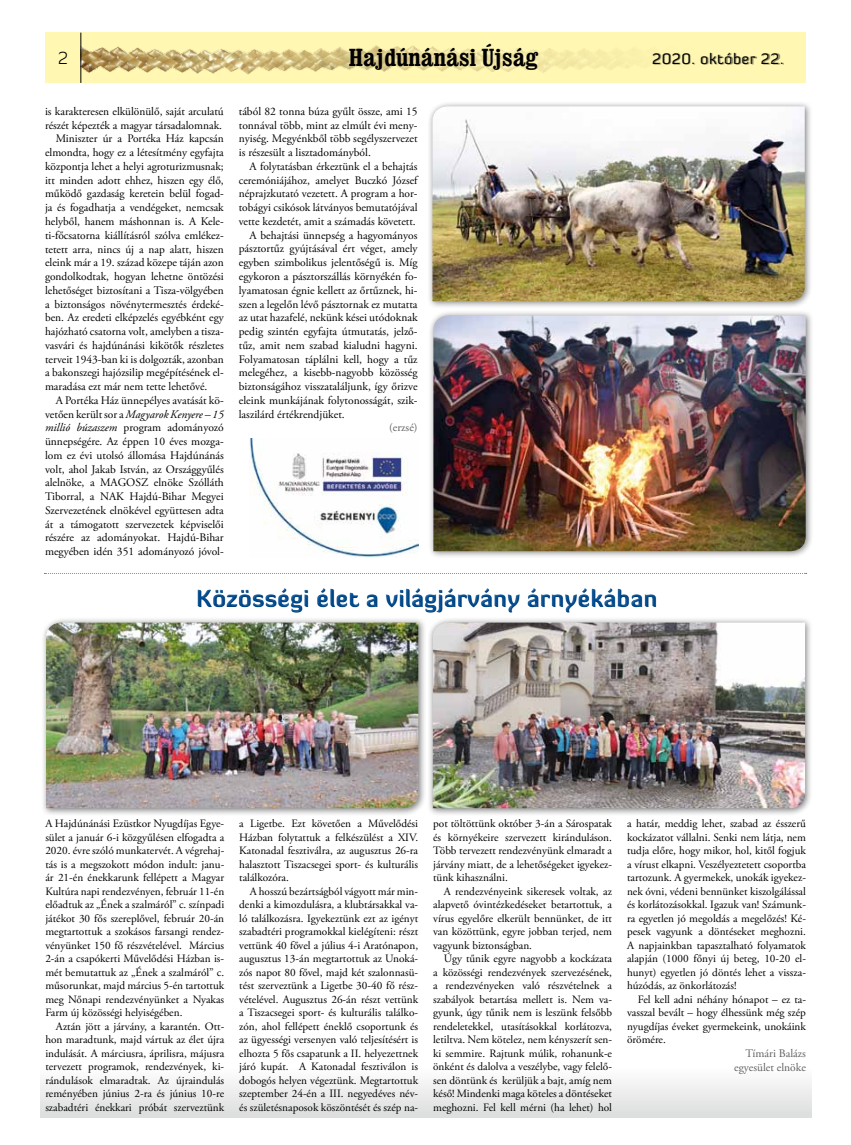
<style>
.page{position:relative;width:851px;height:1145px;background:#fff}
.page>*{position:absolute;margin:0;border:0;box-sizing:border-box;transform-origin:0 0}
.t1{font:700 condensed 25px "Clarendon";color:#000}
.t2{font:900 23.75px "Diavlo";color:#004a8d}
.t3{font:300 17.5px "Diavlo";color:#000}
.t4{font:15px "Diavlo";letter-spacing:.045em;color:#000}
.t5{font:11.5px/13.8px "Adobe Garamond Pro";color:#000;text-align:justify}
.t6{font:11.5px/13.8px "Adobe Garamond Pro";color:#5f6062;text-align:right}
.t7{font:italic 11.5px "Adobe Garamond Pro";color:#000}
.t8{font:11.25px/13.5px "Adobe Garamond Pro";color:#000;text-align:justify}
.s1{font-style:normal}
.s2{font-style:italic}
</style>
<div class="page">
<div style="left:45px;top:33px;width:760px;height:50px;background:#fff7b2"></div>
<img style="left:81px;top:38px;width:548px;height:44px">
<hr style="left:80px;top:33px;width:1px;height:50px;background:#000">
<div style="left:653px;top:53px;width:131px;height:12px;background:#000;opacity:.5"></div>
<div style="left:40px;top:1063px;width:771px;height:54px;background:linear-gradient(to bottom,#fff,#dddede)"></div>
<svg style="left:44px;top:573px;width:762px;height:1px"></svg>
<div style="left:195px;top:588px;width:463px;height:27px;background:#000;opacity:.4"></div>
<div style="left:427px;top:617px;width:386px;height:199px;background:#000;opacity:.5"></div>
<img style="left:433px;top:622px;width:372px;height:186px">
<div style="left:428px;top:310px;width:385px;height:249px;background:#000;opacity:.5"></div>
<img style="left:433px;top:315px;width:372px;height:236px">
<div style="left:427px;top:101px;width:385px;height:208px;background:#000;opacity:.5"></div>
<img style="left:432px;top:106px;width:372px;height:195px">
<div style="left:40px;top:617px;width:386px;height:199px;background:#000;opacity:.5"></div>
<img style="left:46px;top:622px;width:372px;height:186px">
<img style="left:250px;top:438px;width:168px;height:119px">
<h3 class="t3" style="left:58px;top:47px;width:11px">2</h3>
<h1 class="t1" style="left:349px;top:42px;width:191px">Hajdúnánási Újság</h1>
<h3 class="t4" style="left:652px;top:49px;width:133px">2020. október 22.</h3>
<p class="t5" style="left:45px;top:105px;width:180px">is karakteresen elkülönülő, saját arculatú</p>
<p class="t5" style="left:45px;top:118px;width:178px">részét képezték a magyar társadalomnak.</p>
<p class="t5" style="left:56px;top:132px;width:170px">Miniszter úr a Portéka Ház kapcsán</p>
<p class="t5" style="left:45px;top:146px;width:180px">elmondta, hogy ez a létesítmény egyfajta</p>
<p class="t5" style="left:45px;top:160px;width:180px">központja lehet a helyi agroturizmusnak;</p>
<p class="t5" style="left:45px;top:174px;width:180px">itt minden adott ehhez, hiszen egy élő,</p>
<p class="t5" style="left:45px;top:187px;width:180px">működő gazdaság keretein belül fogad-</p>
<p class="t5" style="left:45px;top:201px;width:180px">ja és fogadhatja a vendégeket, nemcsak</p>
<p class="t5" style="left:45px;top:215px;width:180px">helyből, hanem máshonnan is. A Kele-</p>
<p class="t5" style="left:45px;top:229px;width:180px">ti-főcsatorna kiállításról szólva emlékez-</p>
<p class="t5" style="left:45px;top:242px;width:180px">tetett arra, nincs új a nap alatt, hiszen</p>
<p class="t5" style="left:45px;top:256px;width:180px">eleink már a 19. század közepe táján azon</p>
<p class="t5" style="left:45px;top:270px;width:180px">gondolkodtak, hogyan lehetne öntözési</p>
<p class="t5" style="left:45px;top:284px;width:180px">lehetőséget biztosítani a Tisza-völgyében</p>
<p class="t5" style="left:45px;top:297px;width:180px">a biztonságos növénytermesztés érdeké-</p>
<p class="t5" style="left:45px;top:311px;width:180px">ben. Az eredeti elképzelés egyébként egy</p>
<p class="t5" style="left:45px;top:325px;width:180px">hajózható csatorna volt, amelyben a tisza-</p>
<p class="t5" style="left:45px;top:339px;width:180px">vasvári és hajdúnánási kikötők részletes</p>
<p class="t5" style="left:45px;top:352px;width:180px">terveit 1943-ban ki is dolgozták, azonban</p>
<p class="t5" style="left:45px;top:366px;width:180px">a bakonszegi hajózsilip megépítésének el-</p>
<p class="t5" style="left:45px;top:380px;width:164px">maradása ezt már nem tette lehetővé.</p>
<p class="t5" style="left:56px;top:393px;width:170px">A Portéka Ház ünnepélyes avatását kö-</p>
<p class="t7" style="left:45px;top:407px;width:180px"><span class="s1">vetően került sor a</span> Magyarok Kenyere – 15</p>
<p class="t5" style="left:45px;top:421px;width:180px"><span class="s2">millió búzaszem</span> program adományozó</p>
<p class="t5" style="left:45px;top:435px;width:180px">ünnepségére. Az éppen 10 éves mozga-</p>
<p class="t5" style="left:45px;top:449px;width:180px">lom ez évi utolsó állomása Hajdúnánás</p>
<p class="t5" style="left:45px;top:462px;width:180px">volt, ahol Jakab István, az Országgyűlés</p>
<p class="t5" style="left:45px;top:476px;width:180px">alelnöke, a MAGOSZ elnöke Szólláth</p>
<p class="t5" style="left:45px;top:490px;width:180px">Tiborral, a NAK Hajdú-Bihar Megyei</p>
<p class="t5" style="left:45px;top:504px;width:180px">Szervezetének elnökével együttesen adta</p>
<p class="t5" style="left:45px;top:517px;width:180px">át a támogatott szervezetek képviselői</p>
<p class="t5" style="left:45px;top:531px;width:180px">részére az adományokat. Hajdú-Bihar</p>
<p class="t5" style="left:45px;top:545px;width:180px">megyében idén 351 adományozó jóvol-</p>
<p class="t5" style="left:239px;top:105px;width:180px">tából 82 tonna búza gyűlt össze, ami 15 tonnával több, mint az elmúlt évi men - nyiség. Megyénkből több segélyszervezet is részesült a lisztadományból.</p>
<p class="t5" style="left:249px;top:160px;width:170px">A folytatásban érkeztünk el a behajtás</p>
<p class="t5" style="left:239px;top:173px;width:180px">ceremóniájához, amelyet Buczkó József</p>
<p class="t5" style="left:239px;top:187px;width:180px">néprajzkutató vezetett. A program a hor-</p>
<p class="t5" style="left:239px;top:201px;width:180px">tobágyi csikósok látványos bemutatójával</p>
<p class="t5" style="left:239px;top:215px;width:178px">vette kezdetét, amit a számadás követett.</p>
<p class="t5" style="left:249px;top:228px;width:169px">A behajtási ünnepség a hagyományos</p>
<p class="t5" style="left:239px;top:242px;width:180px">pásztortűz gyújtásával ért véget, amely</p>
<p class="t5" style="left:239px;top:256px;width:180px">egyben szimbolikus jelentőségű is. Míg</p>
<p class="t5" style="left:239px;top:270px;width:180px">egykoron a pásztorszállás környékén fo-</p>
<p class="t5" style="left:239px;top:284px;width:180px">lyamatosan égnie kellett az őrtűznek, hi-</p>
<p class="t5" style="left:239px;top:297px;width:180px">szen a legelőn lévő pásztornak ez mutatta</p>
<p class="t5" style="left:239px;top:311px;width:180px">az utat hazafelé, nekünk kései utódoknak</p>
<p class="t5" style="left:239px;top:325px;width:180px">pedig szintén egyfajta útmutatás, jelző-</p>
<p class="t5" style="left:239px;top:339px;width:180px">tűz, amit nem szabad kialudni hagyni.</p>
<p class="t5" style="left:239px;top:352px;width:180px">Folyamatosan táplálni kell, hogy a tűz</p>
<p class="t5" style="left:239px;top:366px;width:180px">melegéhez, a kisebb-nagyobb közösség</p>
<p class="t5" style="left:239px;top:380px;width:180px">biztonságához visszataláljunk, így őrizve</p>
<p class="t5" style="left:239px;top:394px;width:180px">eleink munkájának folytonosságát, szik-</p>
<p class="t5" style="left:239px;top:407px;width:107px">laszilárd értékrendjüket.</p>
<p class="t6" style="left:389px;top:421px;width:30px">(erzsé)</p>
<h2 class="t2" style="left:196px;top:583px;width:462px">Közösségi élet a világjárvány árnyékában</h2>
<p class="t8" style="left:45px;top:817px;width:180px">A Hajdúnánási Ezüstkor Nyugdíjas Egye&shy;sület a január 6-i közgyűlésen elfogadta a 2020. évre szóló munkatervét. A végrehaj&shy;tás is a megszokott módon indult: janu&shy;ár 21-én énekkarunk fellépett a Magyar Kultúra napi rendezvényen, február 11-én előadtuk az „Ének a szalmáról” c. színpadi játékot 30 fős szereplővel, február 20-án megtartottuk a szokásos farsangi rendez&shy;vényünket 150 fő részvételével. Március 2-án a csapókerti Művelődési Házban is&shy;mét bemutattuk az „Ének a szalmáról” c. műsorunkat, majd március 5-én tartottuk meg Nőnapi rendezvényünket a Nyakas Farm új közösségi helyiségében.</p>
<p class="t8" style="left:45px;top:1019px;width:180px;text-indent:11px">Aztán jött a járvány, a karantén. Ott&shy;hon maradtunk, majd vártuk az élet újra indulását. A márciusra, áprilisra, májusra tervezett programok, rendezvények, ki&shy;rándulások elmaradtak. Az újraindulás reményében június 2-ra és június 10-re szabadtéri énekkari próbát szerveztünk</p>
<p class="t8" style="left:239px;top:817px;width:180px">a Ligetbe. Ezt követően a Művelődési Házban folytattuk a felkészülést a XIV.<br>Katonadal fesztiválra, az augusztus 26-ra halasztott Tiszacsegei sport- és kulturális találkozóra.</p>
<p class="t8" style="left:239px;top:884px;width:180px;text-indent:11px">A hosszú bezártságból vágyott már min&shy;denki a kimozdulásra, a klubtársakkal va&shy;ló találkozásra. Igyekeztünk ezt az igényt szabadtéri programokkal kielégíteni: részt vettünk 40 fővel a július 4-i Aratónapon, augusztus 13-án megtartottuk az Unoká&shy;zós napot 80 fővel, majd két szalonnasü&shy;tést szerveztünk a Ligetbe 30-40 fő rész&shy;vételével. Augusztus 26-án részt vettünk a Tiszacsegei sport- és kulturális találko&shy;zón, ahol fellépett éneklő csoportunk és az ügyességi versenyen való teljesítésért is elhozta 5 fős csapatunk a II. helyezettnek járó kupát. A Katonadal fesztiválon is dobogós helyen végeztünk. Megtartottuk szeptember 24-én a III. negyedéves név&shy;és születésnaposok köszöntését és szép na-</p>
<p class="t8" style="left:433px;top:817px;width:180px">pot töltöttünk október 3-án a Sárospatak és környékeire szervezett kiránduláson.<br>Több tervezett rendezvényünk elmaradt a járvány miatt, de a lehetőségeket igyekez&shy;tünk kihasználni.</p>
<p class="t8" style="left:433px;top:884px;width:180px;text-indent:11px">A rendezvényeink sikeresek voltak, az alapvető óvintézkedéseket betartottuk, a vírus egyelőre elkerült bennünket, de itt van közöttünk, egyre jobban terjed, nem vagyunk biztonságban.</p>
<p class="t8" style="left:433px;top:952px;width:180px;text-indent:11px">Úgy tűnik egyre nagyobb a kockázata a közösségi rendezvények szervezésének, a rendezvényeken való részvételnek a szabályok betartása mellett is. Nem va&shy;gyunk, úgy tűnik nem is leszünk felsőbb rendeletekkel, utasításokkal korlátozva, letiltva. Nem kötelez, nem kényszerít sen&shy;ki semmire. Rajtunk múlik, rohanunk-e önként és dalolva a veszélybe, vagy felelő&shy;sen döntünk és kerüljük a bajt, amíg nem késő! Mindenki maga köteles a döntéseket meghozni. Fel kell mérni (ha lehet) hol</p>
<p class="t8" style="left:627px;top:817px;width:180px">a határ, meddig lehet, szabad az ésszerű kockázatot vállalni. Senki nem látja, nem tudja előre, hogy mikor, hol, kitől fogjuk a vírust elkapni. Veszélyeztetett csoportba tartozunk. A gyermekek, unokák igyekez&shy;nek óvni, védeni bennünket kiszolgálással és korlátozásokkal. Igazuk van! Számunk&shy;ra egyetlen jó megoldás a megelőzés! Ké&shy;pesek vagyunk a döntéseket meghozni.<br>A napjainkban tapasztalható folyamatok alapján (1000 főnyi új beteg, 10-20 el&shy;hunyt) egyetlen jó döntés lehet a vissza&shy;húzódás, az önkorlátozás!</p>
<p class="t8" style="left:627px;top:992px;width:180px;text-indent:11px">Fel kell adni néhány hónapot – ez ta&shy;vasszal bevált – hogy élhessünk még szép nyugdíjas éveket gyermekeink, unokáink örömére.</p>
<p class="t6" style="left:734px;top:1046px;width:73px">Tímári Balázs egyesület elnöke</p>
</div>
